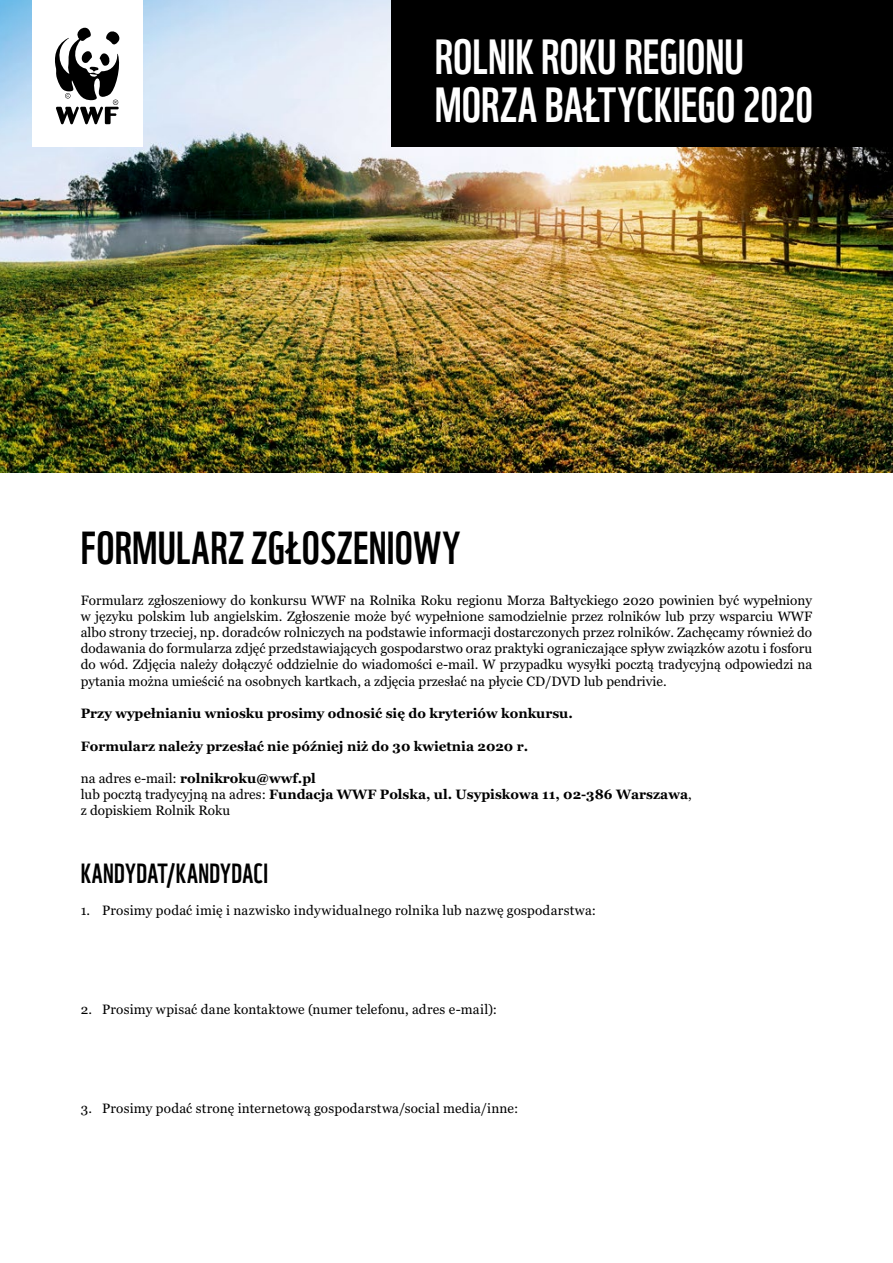
<style>
.page{position:relative;width:893px;height:1263px;background:#fff}
.page>*{position:absolute;margin:0;border:0;box-sizing:border-box;transform-origin:0 0}
.t1{font:48px/48px "WWF";color:#fff}
.t2{font:45px "WWF";letter-spacing:.01em;color:#000}
.t3{font:27px "WWF";letter-spacing:.005em;color:#000}
.t4{font:13.5px/16.2px "Georgia";letter-spacing:.01em;color:#000;text-align:justify}
.t5{font:700 13.5px/16.2px "Georgia";color:#000}
.s1{font-weight:400}
</style>
<div class="page">
<img style="left:0;top:0;width:893px;height:472px">
<div style="left:32px;top:0;width:110px;height:147px;background:#fff"></div>
<svg style="left:55px;top:27px;width:65px;height:97px"></svg>
<div style="left:391px;top:0;width:502px;height:147px;background:#000"></div>
<h1 class="t1" style="left:435px;top:28px;width:380px">ROLNIK ROKU REGIONU<br>MORZA BAŁTYCKIEGO 2020</h1>
<h2 class="t2" style="left:81px;top:513px;width:381px">FORMULARZ ZGŁOSZENIOWY</h2>
<p class="t4" style="left:81px;top:592px;width:733px">Formularz zgłoszeniowy do konkursu WWF na Rolnika Roku regionu Morza Bałtyckiego 2020 powinien być wypełniony w języku polskim lub angielskim. Zgłoszenie może być wypełnione samodzielnie przez rolników lub przy wsparciu WWF albo strony trzeciej, np. doradców rolniczych na podstawie informacji dostarczonych przez rolników. Zachęcamy również do dodawania do formularza zdjęć przedstawiających gospodarstwo oraz praktyki ograniczające spływ związków azotu i fosforu do wód. Zdjęcia należy dołączyć oddzielnie do wiadomości e-mail. W przypadku wysyłki pocztą tradycyjną odpowiedzi na pytania można umieścić na osobnych kartkach, a zdjęcia przesłać na płycie CD/DVD lub pendrivie.</p>
<p class="t5" style="left:81px;top:705px;width:494px">Przy wypełnianiu wniosku prosimy odnosić się do kryteriów konkursu.</p>
<p class="t5" style="left:81px;top:738px;width:449px">Formularz należy przesłać nie później niż do 30 kwietnia 2020 r.</p>
<p class="t5" style="left:81px;top:770px;width:612px"><span class="s1">na adres e-mail:</span> rolnikroku@wwf.pl<br><span class="s1">lub pocztą tradycyjną na adres:</span> Fundacja WWF Polska, ul. Usypiskowa 11, 02-386 Warszawa<span class="s1">, z dopiskiem Rolnik Roku</span></p>
<h3 class="t3" style="left:81px;top:852px;width:189px">KANDYDAT/KANDYDACI</h3>
<p class="t4" style="left:81px;top:902px;width:517px">1. Prosimy podać imię i nazwisko indywidualnego rolnika lub nazwę gospodarstwa:</p>
<p class="t4" style="left:81px;top:1001px;width:418px">2. Prosimy wpisać dane kontaktowe (numer telefonu, adres e-mail):</p>
<p class="t4" style="left:81px;top:1100px;width:439px">3. Prosimy podać stronę internetową gospodarstwa/social media/inne:</p>
</div>
